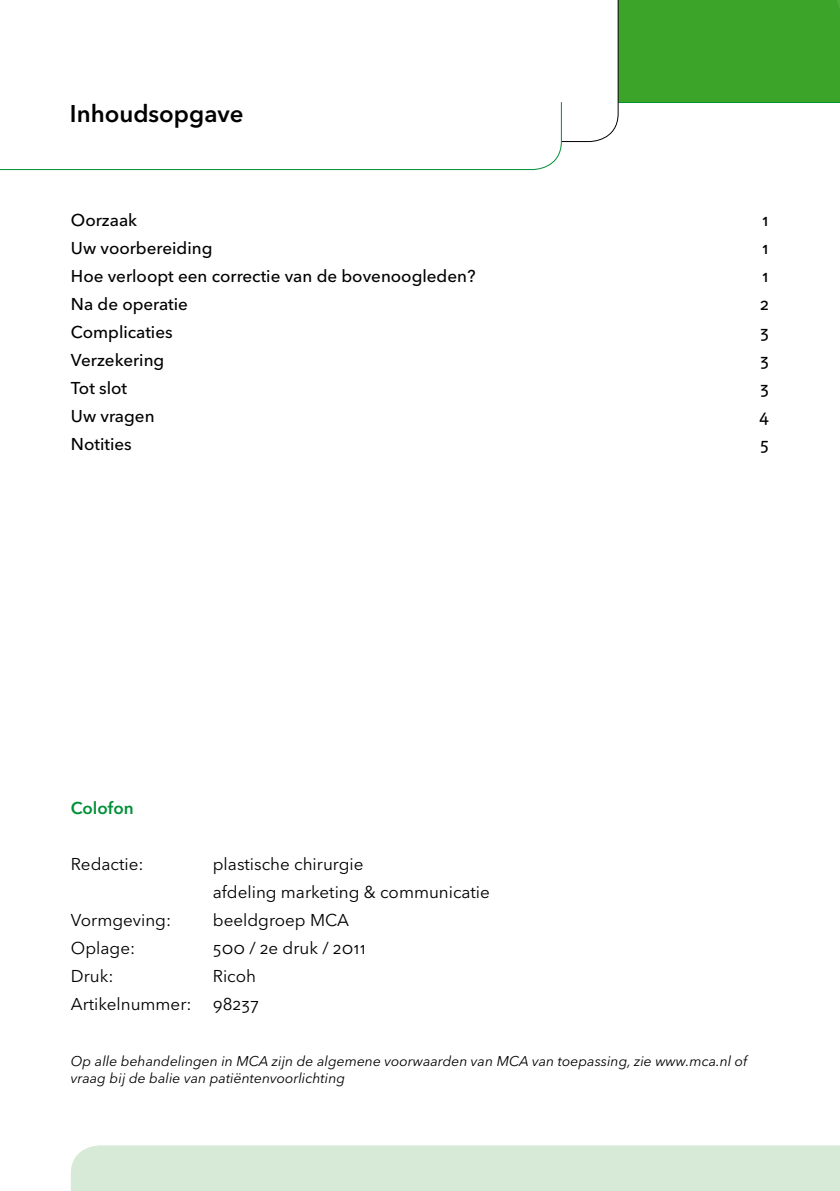
<style>
.page{position:relative;width:840px;height:1191px;background:#fff}
.page>*{position:absolute;margin:0;border:0;box-sizing:border-box;transform-origin:0 0}
.t1{font:600 24px "Avenir Next LT Pro";color:#000}
.t2{font:17px/28px "Avenir Next LT Pro";color:#000}
.t3{font:500 17px "Avenir Next LT Pro";color:#000}
.t4{font:600 17px "Avenir Next LT Pro";color:#009037}
.t5{font:italic 14px/16.8px "Avenir Next LT Pro";color:#000}
</style>
<div class="page">
<div style="left:71px;top:1145px;width:768px;height:46px;background:#d7ead7"></div>
<svg style="left:0;top:0;width:840px;height:171px"></svg>
<h1 class="t1" style="left:70px;top:99px;width:175px">Inhoudsopgave</h1>
<p class="t3" style="left:71px;top:210px;width:68px">Oorzaak</p>
<p class="t3" style="left:761px;top:210px;width:8px">1</p>
<p class="t3" style="left:71px;top:238px;width:143px">Uw voorbereiding</p>
<p class="t3" style="left:761px;top:238px;width:8px">1</p>
<p class="t3" style="left:71px;top:266px;width:406px">Hoe verloopt een correctie van de bovenoogleden?</p>
<p class="t3" style="left:761px;top:266px;width:8px">1</p>
<p class="t3" style="left:71px;top:294px;width:118px">Na de operatie</p>
<p class="t3" style="left:759px;top:294px;width:11px">2</p>
<p class="t3" style="left:71px;top:322px;width:103px">Complicaties</p>
<p class="t3" style="left:759px;top:322px;width:11px">3</p>
<p class="t3" style="left:71px;top:350px;width:95px">Verzekering</p>
<p class="t3" style="left:759px;top:350px;width:11px">3</p>
<p class="t3" style="left:71px;top:378px;width:58px">Tot slot</p>
<p class="t3" style="left:759px;top:378px;width:11px">3</p>
<p class="t3" style="left:71px;top:406px;width:85px">Uw vragen</p>
<p class="t3" style="left:758px;top:406px;width:11px">4</p>
<p class="t3" style="left:71px;top:434px;width:62px">Notities</p>
<p class="t3" style="left:759px;top:434px;width:11px">5</p>
<p class="t4" style="left:71px;top:798px;width:64px">Colofon</p>
<p class="t2" style="left:71px;top:850px;width:74px">Redactie:</p>
<p class="t2" style="left:213px;top:850px;width:278px">plastische chirurgie<br>afdeling marketing &amp; communicatie</p>
<p class="t2" style="left:71px;top:906px;width:102px">Vormgeving:</p>
<p class="t2" style="left:213px;top:906px;width:138px">beeldgroep MCA</p>
<p class="t2" style="left:71px;top:934px;width:66px">Oplage:</p>
<p class="t2" style="left:213px;top:934px;width:155px">500 / 2e druk / 2011</p>
<p class="t2" style="left:71px;top:962px;width:44px">Druk:</p>
<p class="t2" style="left:71px;top:962px;width:189px;text-align:right">Ricoh<br>Artikelnummer: 98237</p>
<p class="t5" style="left:71px;top:1053px;width:677px">Op alle behandelingen in MCA zijn de algemene voorwaarden van MCA van toepassing, zie www.mca.nl of vraag bij de balie van patiëntenvoorlichting</p>
</div>
